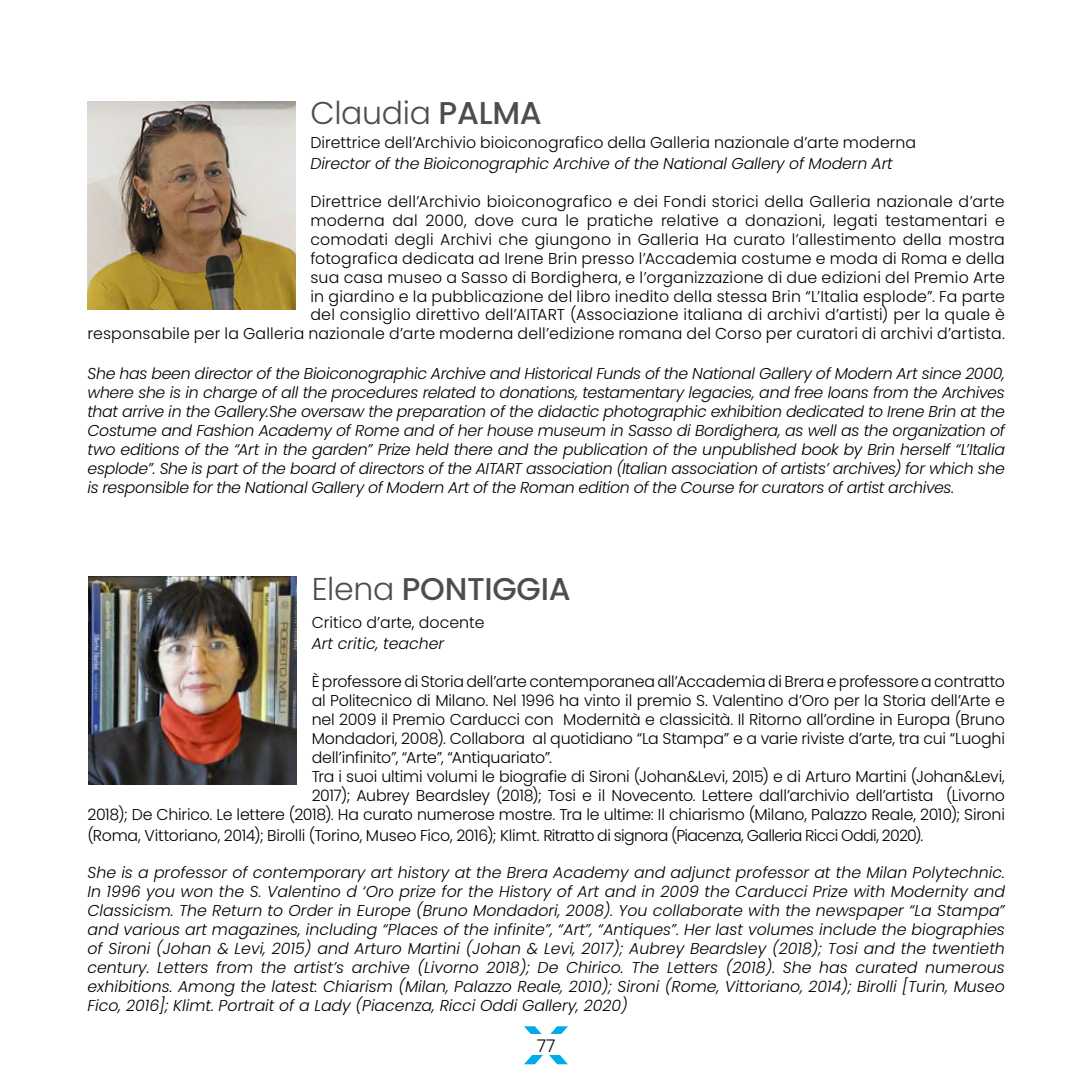
<style>
.page{position:relative;width:1092px;height:1092px;background:#fff}
.page>*{position:absolute;margin:0;border:0;box-sizing:border-box;transform-origin:0 0}
.t1{font:700 54.25px "Navill";color:#00ace7}
.t2{font:500 31.5px "Poppins";letter-spacing:-.01em;color:#4d4d4b}
.t3{font:300 31.5px "Poppins";letter-spacing:-.01em;color:#4d4d4b}
.t4{font:300 17.5px "Poppins";color:#000}
.t5{font:italic 300 15.75px/18.9px "Poppins";letter-spacing:-.01em;color:#000;text-align:justify}
.t6{font:300 15.75px/18.9px "Poppins";letter-spacing:-.005em;color:#000;text-align:right}
.t7{font:300 15.75px "Poppins";letter-spacing:-.035em;color:#000}
.s1{font-weight:500}
.s2{font-weight:300}
</style>
<div class="page">
<img style="left:87px;top:101px;width:208px;height:209px">
<img style="left:89px;top:576px;width:207px;height:208px">
<h2 class="t3" style="left:310px;top:94px;width:233px">Claudia <span class="s1">PALMA</span></h2>
<p class="t6" style="left:310px;top:133px;width:607px">Direttrice dell’Archivio bioiconografico della Galleria nazionale d’arte moderna</p>
<p class="t5" style="left:310px;top:154px;width:584px">Director of the Bioiconographic Archive of the National Gallery of Modern Art</p>
<p class="t6" style="left:87px;top:192px;width:918px">Direttrice dell’Archivio bioiconografico e dei Fondi storici della Galleria nazionale d’arte<br>moderna dal 2000, dove cura le pratiche relative a donazioni, legati testamentari e<br>comodati degli Archivi che giungono in Galleria Ha curato l’allestimento della mostra<br>fotografica dedicata ad Irene Brin presso l’Accademia costume e moda di Roma e della<br>sua casa museo a Sasso di Bordighera, e l’organizzazione di due edizioni del Premio Arte<br>in giardino e la pubblicazione del libro inedito della stessa Brin “L’Italia esplode”. Fa parte<br>del consiglio direttivo dell’AITART (Associazione italiana di archivi d’artisti) per la quale è<br>responsabile per la Galleria nazionale d’arte moderna dell’edizione romana del Corso per curatori di archivi d’artista.</p>
<p class="t5" style="left:87px;top:364px;width:918px">She has been director of the Bioiconographic Archive and Historical Funds of the National Gallery of Modern Art since 2000, where she is in charge of all the procedures related to donations, testamentary legacies, and free loans from the Archives that arrive in the Gallery.She oversaw the preparation of the didactic photographic exhibition dedicated to Irene Brin at the Costume and Fashion Academy of Rome and of her house museum in Sasso di Bordighera, as well as the organization of two editions of the “Art in the garden” Prize held there and the publication of the unpublished book by Brin herself “L’Italia esplode”. She is part of the board of directors of the AITART association (Italian association of artists’ archives) for which she is responsible for the National Gallery of Modern Art of the Roman edition of the Course for curators of artist archives.</p>
<h2 class="t2" style="left:311px;top:571px;width:260px"><span class="s2">Elena</span> PONTIGGIA</h2>
<p class="t6" style="left:311px;top:613px;width:174px">Critico d’arte, docente</p>
<p class="t5" style="left:311px;top:634px;width:134px">Art critic, teacher</p>
<p class="t6" style="left:311px;top:672px;width:694px">È professore di Storia dell’arte contemporanea all’Accademia di Brera e professore a contratto</p>
<p class="t6" style="left:311px;top:691px;width:694px">al Politecnico di Milano. Nel 1996 ha vinto il premio S. Valentino d’Oro per la Storia dell’Arte e</p>
<p class="t6" style="left:311px;top:710px;width:694px">nel 2009 il Premio Carducci con Modernità e classicità. Il Ritorno all’ordine in Europa (Bruno</p>
<p class="t6" style="left:311px;top:729px;width:694px">Mondadori, 2008). Collabora al quotidiano “La Stampa” e a varie riviste d’arte, tra cui “Luoghi</p>
<p class="t6" style="left:311px;top:747px;width:242px">dell’infinito”, “Arte”, “Antiquariato”.</p>
<p class="t6" style="left:311px;top:766px;width:694px">Tra i suoi ultimi volumi le biografie di Sironi (Johan&amp;Levi, 2015) e di Arturo Martini (Johan&amp;Levi,</p>
<p class="t6" style="left:311px;top:785px;width:694px">2017); Aubrey Beardsley (2018); Tosi e il Novecento. Lettere dall’archivio dell’artista (Livorno</p>
<p class="t6" style="left:87px;top:804px;width:918px">2018); De Chirico. Le lettere (2018). Ha curato numerose mostre. Tra le ultime: Il chiarismo (Milano, Palazzo Reale, 2010); Sironi</p>
<p class="t7" style="left:87px;top:825px;width:837px">(Roma, Vittoriano, 2014); Birolli (Torino, Museo Fico, 2016); Klimt. Ritratto di signora (Piacenza, Galleria Ricci Oddi, 2020).</p>
<p class="t5" style="left:87px;top:863px;width:918px">She is a professor of contemporary art history at the Brera Academy and adjunct professor at the Milan Polytechnic.<br>In 1996 you won the S. Valentino d ‘Oro prize for the History of Art and in 2009 the Carducci Prize with Modernity and Classicism. The Return to Order in Europe (Bruno Mondadori, 2008). You collaborate with the newspaper “La Stampa” and various art magazines, including “Places of the infinite”, “Art”, “Antiques”. Her last volumes include the biographies of Sironi (Johan &amp; Levi, 2015) and Arturo Martini (Johan &amp; Levi, 2017); Aubrey Beardsley (2018); Tosi and the twentieth century. Letters from the artist’s archive (Livorno 2018); De Chirico. The Letters (2018). She has curated numerous exhibitions. Among the latest: Chiarism (Milan, Palazzo Reale, 2010); Sironi (Rome, Vittoriano, 2014); Birolli [Turin, Museo Fico, 2016]; Klimt. Portrait of a Lady (Piacenza, Ricci Oddi Gallery, 2020)</p>
<h1 class="t1" style="left:523px;top:1011px;width:47px">x</h1>
<p class="t4" style="left:537px;top:1035px;width:20px">77</p>
</div>
